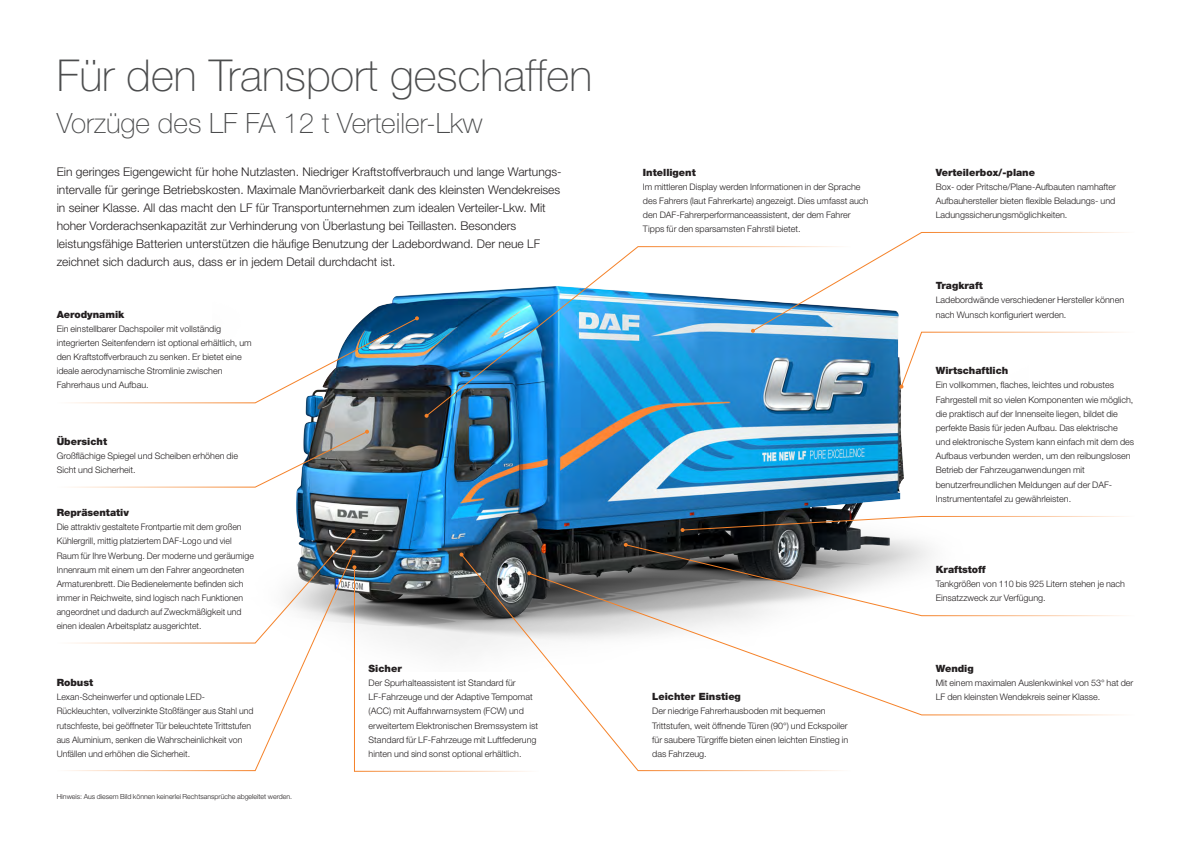
<style>
.page{position:relative;width:1191px;height:842px;background:#fff}
.page>*{position:absolute;margin:0;border:0;box-sizing:border-box;transform-origin:0 0}
._01__Heading{font:100 44px "Helvetica Neue LT Pro";color:#4b4c4d}
._01__Heading-2{font:100 28px "Helvetica Neue LT Pro";color:#4b4c4d}
._03__Intro{font:300 12px/18px "Helvetica Neue LT Pro";color:#231f20}
._06__Kleine_Kop{font:900 10px "Helvetica Neue LT Pro";color:#231f20}
._05__Broodtekst{font:300 9px/14.2px "Helvetica Neue LT Pro";color:#231f20}
._05__Broodtekst-2{font:300 7px "Helvetica Neue LT Pro";color:#231f20}
</style>
<div class="page">
<img style="left:296px;top:294px;width:624px;height:259px">
<svg style="left:540px;top:553px;width:98px;height:218px"></svg>
<img style="left:425px;top:246px;width:426px;height:171px">
<svg style="left:424px;top:414px;width:4px;height:4px"></svg>
<svg style="left:751px;top:232px;width:170px;height:157px"></svg>
<svg style="left:680px;top:515px;width:241px;height:17px"></svg>
<svg style="left:624px;top:543px;width:307px;height:29px;background:#6b6b6a"></svg>
<svg style="left:540px;top:572px;width:381px;height:144px"></svg>
<img style="left:255px;top:316px;width:164px;height:88px">
<img style="left:255px;top:430px;width:114px;height:58px">
<svg style="left:255px;top:529px;width:285px;height:243px"></svg>
<div style="left:638px;top:232px;width:214px;height:29px;background:#fff"></div>
<div style="left:354px;top:757px;width:185px;height:28px;background:#fff"></div>
<p class="_01__Heading" style="left:57px;top:50px;width:537px">Für den Transport geschaffen</p>
<p class="_01__Heading-2" style="left:57px;top:107px;width:427px">Vorzüge des LF FA 12 t Verteiler-Lkw</p>
<p class="_03__Intro" style="left:57px;top:162px;width:506px">Ein geringes Eigengewicht für hohe Nutzlasten. Niedriger Kraftstoffverbrauch und lange Wartungs&shy;intervalle für geringe Betriebskosten. Maximale Manövrierbarkeit dank des kleinsten Wendekreises in seiner Klasse. All das macht den LF für Transportunternehmen zum idealen Verteiler-Lkw. Mit hoher Vorderachsenkapazität zur Verhinderung von Überlastung bei Teillasten. Besonders leistungsfähige Batterien unterstützen die häufige Benutzung der Ladebordwand. Der neue LF zeichnet sich dadurch aus, dass er in jedem Detail durchdacht ist.</p>
<p class="_06__Kleine_Kop" style="left:57px;top:308px;width:69px">Aerodynamik</p>
<p class="_05__Broodtekst" style="left:57px;top:321px;width:197px">Ein einstellbarer Dachspoiler mit vollständig integrierten Seitenfendern ist optional erhältlich, um den Kraftstoffverbrauch zu senken. Er bietet eine ideale aerodynamische Stromlinie zwischen Fahrerhaus und Aufbau.</p>
<p class="_06__Kleine_Kop" style="left:57px;top:436px;width:52px">Übersicht</p>
<p class="_05__Broodtekst" style="left:57px;top:449px;width:183px">Großflächige Spiegel und Scheiben erhöhen die<br>Sicht und Sicherheit.</p>
<p class="_06__Kleine_Kop" style="left:57px;top:506px;width:74px">Repräsentativ</p>
<p class="_05__Broodtekst" style="left:57px;top:520px;width:199px">Die attraktiv gestaltete Frontpartie mit dem großen Kühlergrill, mittig platziertem DAF-Logo und viel Raum für Ihre Werbung. Der moderne und geräumige Innenraum mit einem um den Fahrer angeordneten Armaturenbrett. Die Bedienelemente befinden sich immer in Reichweite, sind logisch nach Funktionen angeordnet und dadurch auf Zweckmäßigkeit und einen idealen Arbeitsplatz ausgerichtet.</p>
<p class="_06__Kleine_Kop" style="left:57px;top:676px;width:38px">Robust</p>
<p class="_05__Broodtekst" style="left:57px;top:690px;width:198px">Lexan-Scheinwerfer und optionale LED-Rückleuchten, vollverzinkte Stoßfänger aus Stahl und rutschfeste, bei geöffneter Tür beleuchtete Trittstufen aus Aluminium, senken die Wahrscheinlichkeit von Unfällen und erhöhen die Sicherheit.</p>
<p class="_05__Broodtekst-2" style="left:57px;top:793px;width:237px">Hinweis: Aus diesem Bild können keinerlei Rechtsansprüche abgeleitet werden.</p>
<p class="_06__Kleine_Kop" style="left:369px;top:662px;width:35px">Sicher</p>
<p class="_05__Broodtekst" style="left:369px;top:675px;width:171px">Der Spurhalteassistent ist Standard für LF-Fahrzeuge und der Adaptive Tempomat (ACC) mit Auffahrwarnsystem (FCW) und erweitertem Elektronischen Bremssystem ist Standard für LF-Fahrzeuge mit Luftfederung hinten und sind sonst optional erhältlich.</p>
<p class="_06__Kleine_Kop" style="left:643px;top:166px;width:54px">Intelligent</p>
<p class="_05__Broodtekst" style="left:643px;top:179px;width:227px">Im mittleren Display werden Informationen in der Sprache des Fahrers (laut Fahrerkarte) angezeigt. Dies umfasst auch den DAF-Fahrerperformanceassistent, der dem Fahrer Tipps für den sparsamsten Fahrstil bietet.</p>
<p class="_06__Kleine_Kop" style="left:652px;top:691px;width:90px">Leichter Einstieg</p>
<p class="_05__Broodtekst" style="left:652px;top:704px;width:198px">Der niedrige Fahrerhausboden mit bequemen Trittstufen, weit öffnende Türen (90°) und Eckspoiler für saubere Türgriffe bieten einen leichten Einstieg in das Fahrzeug.</p>
<p class="_06__Kleine_Kop" style="left:935px;top:166px;width:101px">Verteilerbox/-plane</p>
<p class="_05__Broodtekst" style="left:935px;top:179px;width:182px;text-align:justify">Box- oder Pritsche/Plane-Aufbauten namhafter Aufbauhersteller bieten flexible Beladungs- und Ladungssicherungsmöglichkeiten.</p>
<p class="_06__Kleine_Kop" style="left:935px;top:280px;width:49px">Tragkraft</p>
<p class="_05__Broodtekst" style="left:935px;top:293px;width:190px">Ladebordwände verschiedener Hersteller können nach Wunsch konfiguriert werden.</p>
<p class="_06__Kleine_Kop" style="left:935px;top:365px;width:74px">Wirtschaftlich</p>
<p class="_05__Broodtekst" style="left:935px;top:378px;width:200px">Ein vollkommen, flaches, leichtes und robustes Fahrgestell mit so vielen Komponenten wie möglich, die praktisch auf der Innenseite liegen, bildet die perfekte Basis für jeden Aufbau. Das elektrische und elektronische System kann einfach mit dem des Aufbaus verbunden werden, um den reibungslosen Betrieb der Fahrzeuganwendungen mit benutzerfreundlichen Meldungen auf der DAF-Instrumententafel zu gewährleisten.</p>
<p class="_06__Kleine_Kop" style="left:935px;top:563px;width:51px">Kraftstoff</p>
<p class="_05__Broodtekst" style="left:935px;top:576px;width:191px">Tankgrößen von 110 bis 925 Litern stehen je nach<br>Einsatzzweck zur Verfügung.</p>
<p class="_06__Kleine_Kop" style="left:935px;top:662px;width:39px">Wendig</p>
<p class="_05__Broodtekst" style="left:935px;top:675px;width:199px">Mit einem maximalen Auslenkwinkel von 53° hat der<br>LF den kleinsten Wendekreis seiner Klasse.</p>
</div>
